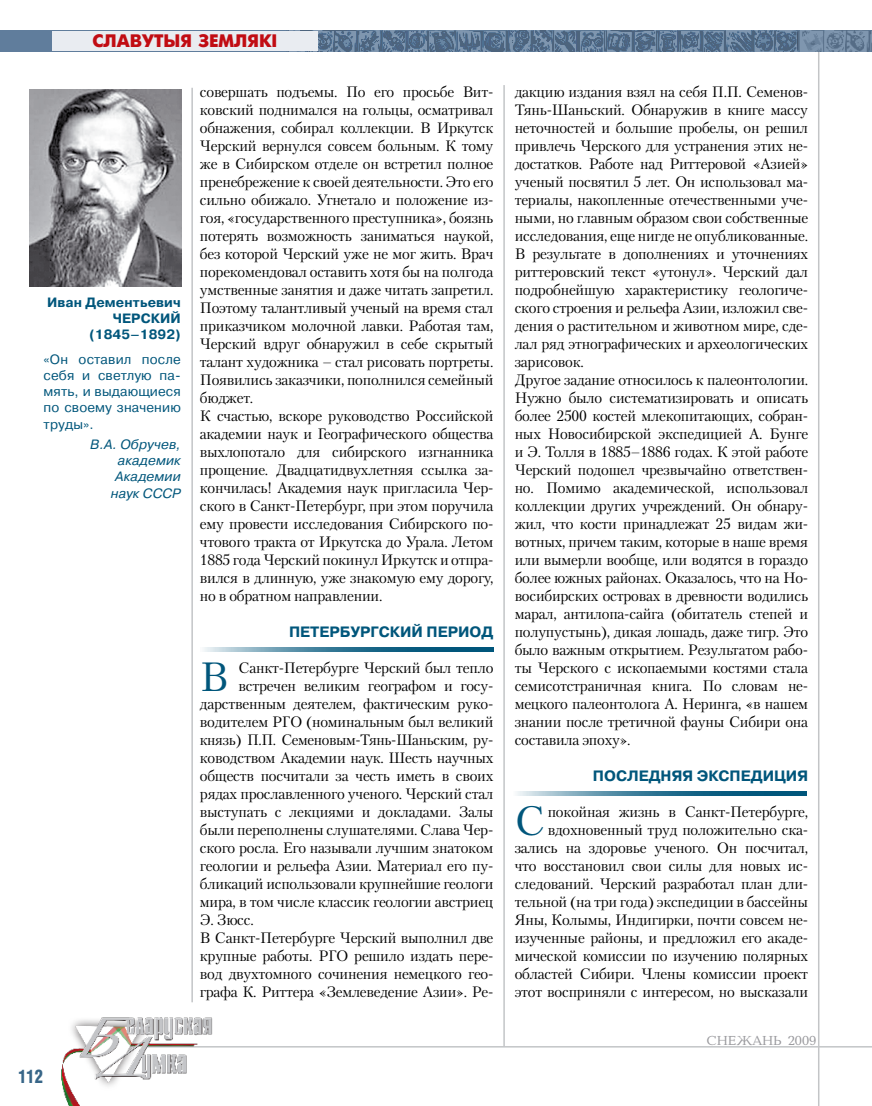
<style>
.page{position:relative;width:872px;height:1106px;background:#fff}
.page>*{position:absolute;margin:0;border:0;box-sizing:border-box;transform-origin:0 0}
.t1{font:40.65px "Petersburg C";color:#00567b}
.t2{font:18px "Futuris Extra C";color:#c10c13}
.t3{font:700 18px "AG Letterica Cond L";color:#386688;scale:.9 1}
.t4{font:15px/18px "Petersburg C";letter-spacing:-.015em;color:#000}
.t5{font:700 15px "Pragmatica C";color:#00567b}
.t6{font:13.5px/16.2px "Pragmatica C";letter-spacing:.01em;color:#00567b;text-align:justify}
.t7{font:italic 13.5px/16.2px "Pragmatica C";letter-spacing:.01em;color:#00567b;text-align:right}
.t8{font:700 13.5px "Pragmatica C";letter-spacing:.01em;color:#00567b}
.t9{font:13.5px "Baltica C";color:#97979b}
</style>
<div class="page">
<hr style="left:818px;top:52px;width:1px;height:1054px;background:#c3c5c7">
<img style="left:285px;top:30px;width:587px;height:1px">
<hr style="left:503px;top:85px;width:2px;height:961px;background:#c3c5c7">
<svg style="left:0;top:31px;width:871px;height:21px;background:#5f7995"></svg>
<div style="left:52px;top:31px;width:266px;height:20px;background:#e9ecf1"></div>
<hr style="left:146px;top:1046px;width:726px;height:1px;background:#c3c5c7">
<img style="left:61px;top:1002px;width:169px;height:104px">
<svg style="left:871px;top:31px;width:1px;height:21px"></svg>
<hr style="left:191px;top:88px;width:2px;height:914px;background:#c3c5c7">
<img style="left:29px;top:90px;width:152px;height:197px">
<svg style="left:517px;top:791px;width:289px;height:5px"></svg>
<svg style="left:204px;top:647px;width:289px;height:5px"></svg>
<p class="t2" style="left:92px;top:31px;width:186px">Славутыя землякі</p>
<p class="t4" style="left:200px;top:82px;width:295px">совершать подъемы. По его просьбе Вит&shy;ковский поднимался на гольцы, осматривал обнажения, собирал коллекции. В Иркутск Черский вернулся совсем больным. К тому же в Сибирском отделе он встретил полное пренебрежение к своей деятельности. Это его сильно обижало. Угнетало и положение из&shy;гоя, «государственного преступника», боязнь потерять возможность заниматься наукой, без которой Черский уже не мог жить. Врач порекомендовал оставить хотя бы на полгода умственные занятия и даже читать запретил.<br>Поэтому талантливый ученый на время стал приказчиком молочной лавки. Работая там, Черский вдруг обнаружил в себе скрытый талант художника – стал рисовать портреты.<br>Появились заказчики, пополнился семейный бюджет.<br>К счастью, вскоре руководство Российской академии наук и Географического общества выхлопотало для сибирского изгнанника прощение. Двадцатидвухлетняя ссылка за&shy;кончилась! Академия наук пригласила Чер&shy;ского в Санкт-Петербург, при этом поручила ему провести исследования Сибирского по&shy;чтового тракта от Иркутска до Урала. Летом 1885 года Черский покинул Иркутск и отпра&shy;вился в длинную, уже знакомую ему дорогу, но в обратном направлении.</p>
<p class="t5" style="left:289px;top:623px;width:206px">Петербургский период</p>
<h1 class="t1" style="left:200px;top:652px;width:30px">В</h1>
<p class="t4" style="left:239px;top:658px;width:256px">Санкт-Петербурге Черский был тепло</p>
<p class="t8" style="left:47px;top:294px;width:135px">Иван Дементьевич</p>
<p class="t8" style="left:113px;top:311px;width:58px">Черский</p>
<p class="t8" style="left:89px;top:327px;width:93px">(1845–1892)</p>
<p class="t6" style="left:44px;top:351px;width:139px">«Он оставил после себя и светлую па&shy;мять, и выдающиеся по своему значению труды».</p>
<p class="t7" style="left:90px;top:436px;width:92px">В.А. Обручев, академик<br>Академии наук СССР</p>
<p class="t4" style="left:239px;top:676px;width:256px">встречен великим географом и госу-</p>
<p class="t4" style="left:200px;top:694px;width:295px">дарственным деятелем, фактическим руко-</p>
<p class="t4" style="left:200px;top:712px;width:295px">водителем РГО (номинальным был великий</p>
<p class="t4" style="left:200px;top:730px;width:295px">князь) П.П. Семеновым-Тянь-Шаньским, ру-</p>
<p class="t4" style="left:200px;top:748px;width:295px">ководством Академии наук. Шесть научных</p>
<p class="t4" style="left:200px;top:766px;width:295px">обществ посчитали за честь иметь в своих</p>
<p class="t4" style="left:200px;top:784px;width:295px">рядах прославленного ученого. Черский стал</p>
<p class="t4" style="left:200px;top:802px;width:295px">выступать с лекциями и докладами. Залы</p>
<p class="t4" style="left:200px;top:820px;width:295px">были переполнены слушателями. Слава Чер-</p>
<p class="t4" style="left:200px;top:838px;width:295px">ского росла. Его называли лучшим знатоком</p>
<p class="t4" style="left:200px;top:856px;width:295px">геологии и рельефа Азии. Материал его пу-</p>
<p class="t4" style="left:200px;top:874px;width:295px">бликаций использовали крупнейшие геологи</p>
<p class="t4" style="left:200px;top:892px;width:295px">мира, в том числе классик геологии австриец</p>
<p class="t4" style="left:200px;top:910px;width:55px">Э. Зюсс.</p>
<p class="t4" style="left:200px;top:928px;width:295px">В Санкт-Петербурге Черский выполнил две</p>
<p class="t4" style="left:200px;top:946px;width:295px">крупные работы. РГО решило издать пере-</p>
<p class="t4" style="left:200px;top:964px;width:295px">вод двухтомного сочинения немецкого гео-</p>
<p class="t4" style="left:200px;top:982px;width:295px">графа К. Риттера «Землеведение Азии». Ре-</p>
<p class="t3" style="left:18px;top:1065px;width:29px">112</p>
<p class="t4" style="left:514px;top:82px;width:295px">дакцию издания взял на себя П.П. Семенов-Тянь-Шаньский. Обнаружив в книге массу неточностей и большие пробелы, он решил привлечь Черского для устранения этих не&shy;достатков. Работе над Риттеровой «Азией» ученый посвятил 5 лет. Он использовал ма&shy;териалы, накопленные отечественными уче&shy;ными, но главным образом свои собственные исследования, еще нигде не опубликованные.<br>В результате в дополнениях и уточнениях риттеровский текст «утонул». Черский дал подробнейшую характеристику геологиче&shy;ского строения и рельефа Азии, изложил све&shy;дения о растительном и животном мире, сде&shy;лал ряд этнографических и археологических зарисовок.<br>Другое задание относилось к палеонтологии.<br>Нужно было систематизировать и описать более 2500 костей млекопитающих, собран&shy;ных Новосибирской экспедицией А. Бунге и Э. Толля в 1885–1886 годах. К этой работе Черский подошел чрезвычайно ответствен&shy;но. Помимо академической, использовал коллекции других учреждений. Он обнару&shy;жил, что кости принадлежат 25 видам жи&shy;вотных, причем таким, которые в наше время или вымерли вообще, или водятся в гораздо более южных районах. Оказалось, что на Но&shy;восибирских островах в древности водились марал, антилопа-сайга (обитатель степей и полупустынь), дикая лошадь, даже тигр. Это было важным открытием. Результатом рабо&shy;ты Черского с ископаемыми костями стала семисотстраничная книга. По словам не&shy;мецкого палеонтолога А. Неринга, «в нашем знании после третичной фауны Сибири она составила эпоху».</p>
<p class="t5" style="left:593px;top:767px;width:79px">Последняя</p>
<p class="t5" style="left:696px;top:767px;width:101px">эксп едиция</p>
<h1 class="t1" style="left:514px;top:796px;width:31px">С</h1>
<p class="t4" style="left:514px;top:802px;width:295px;text-align:right">покойная жизнь в Санкт-Петербурге, вдохновенный труд положительно ска&shy;зались на здоровье ученого. Он посчитал, что восстановил свои силы для новых ис&shy;следований. Черский разработал план дли&shy;тельной (на три года) экспедиции в бассейны Яны, Колымы, Индигирки, почти совсем не&shy;изученные районы, и предложил его акаде&shy;мической комиссии по изучению полярных областей Сибири. Члены комиссии проект этот восприняли с интересом, но высказали</p>
<p class="t9" style="left:706px;top:1033px;width:111px">снежань 2009</p>
</div>
